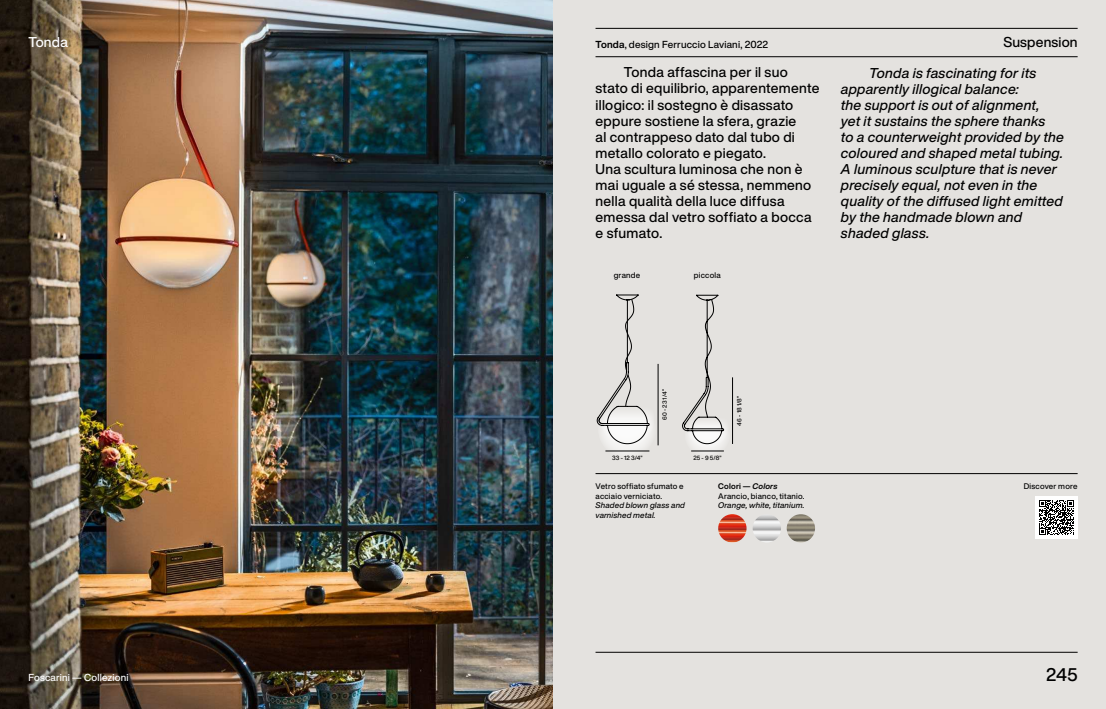
<style>
.page{position:relative;width:1106px;height:709px;background:#fff}
.page>*{position:absolute;margin:0;border:0;box-sizing:border-box;transform-origin:0 0}
.t1{font:500 18px "Helvetica Now Display";color:#000}
.t2{font:500 14px/16px "Helvetica Now Display";letter-spacing:.02em;color:#000}
.t3{font:italic 500 14px/16px "Helvetica Now Display";letter-spacing:.02em;color:#000}
.t4{font:500 14px "Helvetica Now Display";letter-spacing:.01em;color:#fff}
.t5{font:500 10px "Helvetica Now Display";letter-spacing:.02em;color:#000}
.t6{font:500 10px "Helvetica Now Display";letter-spacing:.02em;color:#fff}
.t7{font:500 8px/9.5px "Helvetica Now Display";letter-spacing:.025em;color:#000}
.t8{font:italic 500 8px/9.5px "Helvetica Now Display";letter-spacing:.02em;color:#000}
.t9{font:500 6px "Helvetica Now Display";letter-spacing:.02em;color:#000}
.s1{font-weight:700}
.s2{font-weight:700;font-style:italic}
</style>
<div class="page">
<img style="left:0;top:0;width:553px;height:709px">
<div style="left:553px;top:0;width:553px;height:709px;background:#e4e2df"></div>
<hr style="left:595px;top:28px;width:482px;height:1px;background:#000">
<hr style="left:595px;top:56px;width:482px;height:1px;background:#000">
<hr style="left:595px;top:473px;width:482px;height:1px;background:#000">
<hr style="left:595px;top:652px;width:482px;height:1px;background:#000">
<img style="left:718px;top:514px;width:28px;height:28px;border-radius:14px">
<img style="left:752px;top:514px;width:29px;height:28px;border-radius:14px">
<img style="left:786px;top:514px;width:29px;height:28px;border-radius:14px">
<svg style="left:684px;top:412px;width:46px;height:45px"></svg>
<svg style="left:598px;top:400px;width:58px;height:58px"></svg>
<svg style="left:682px;top:295px;width:42px;height:149px"></svg>
<hr style="left:732px;top:377px;width:1px;height:67px;background:#000">
<hr style="left:658px;top:364px;width:1px;height:81px;background:#000">
<svg style="left:596px;top:294px;width:53px;height:150px"></svg>
<hr style="left:691px;top:451px;width:33px;height:1px;background:#000">
<hr style="left:605px;top:451px;width:44px;height:1px;background:#000">
<svg style="left:28px;top:28px;width:43px;height:29px"></svg>
<svg style="left:1035px;top:496px;width:43px;height:43px;background:#a1a1a1"></svg>
<p class="t4" style="left:28px;top:32px;width:41px">Tonda</p>
<p class="t6" style="left:28px;top:670px;width:102px">Foscarini — Collezioni</p>
<p class="t5" style="left:595px;top:37px;width:174px"><span class="s1">Tonda</span>, design Ferruccio Laviani, 2022</p>
<p class="t2" style="left:1003px;top:34px;width:76px">Suspension</p>
<p class="t2" style="left:595px;top:64px;width:225px;text-indent:28px">Tonda affascina per il suo stato di equilibrio, apparentemente illogico: il sostegno è disassato eppure sostiene la sfera, grazie<br>al contrappeso dato dal tubo di metallo colorato e piegato.<br>Una scultura luminosa che non è mai uguale a sé stessa, nemmeno nella qualità della luce diffusa emessa dal vetro soffiato a bocca e sfumato.</p>
<p class="t3" style="left:840px;top:64px;width:225px;text-indent:28px">Tonda is fascinating for its apparently illogical balance:<br>the support is out of alignment,<br>yet it sustains the sphere thanks<br>to a counterweight provided by the coloured and shaped metal tubing.<br>A luminous sculpture that is never precisely equal, not even in the quality of the diffused light emitted by the handmade blown and shaded glass.</p>
<p class="t7" style="left:613px;top:270px;width:28px">grande</p>
<p class="t7" style="left:694px;top:270px;width:28px">piccola</p>
<p class="t9" style="left:660px;top:420px;width:32px;rotate:-90deg">60 - 23 1/4”</p>
<p class="t9" style="left:612px;top:453px;width:32px">33 - 12 3/4”</p>
<p class="t9" style="left:693px;top:453px;width:30px">25 - 9 5/8”</p>
<p class="t9" style="left:735px;top:425px;width:31px;rotate:-90deg">46 - 18 1/8”</p>
<p class="t7" style="left:595px;top:481px;width:90px">Vetro soffiato sfumato e acciaio verniciato.</p>
<p class="t8" style="left:595px;top:500px;width:91px">Shaded blown glass and varnished metal.</p>
<p class="t7" style="left:718px;top:481px;width:88px"><span class="s1">Colori —</span> <span class="s2">Colors<br></span>Arancio, bianco, titanio.</p>
<p class="t8" style="left:718px;top:500px;width:88px">Orange, white, titanium.</p>
<p class="t7" style="left:1023px;top:481px;width:55px">Discover more</p>
<p class="t1" style="left:1046px;top:661px;width:33px">245</p>
</div>
